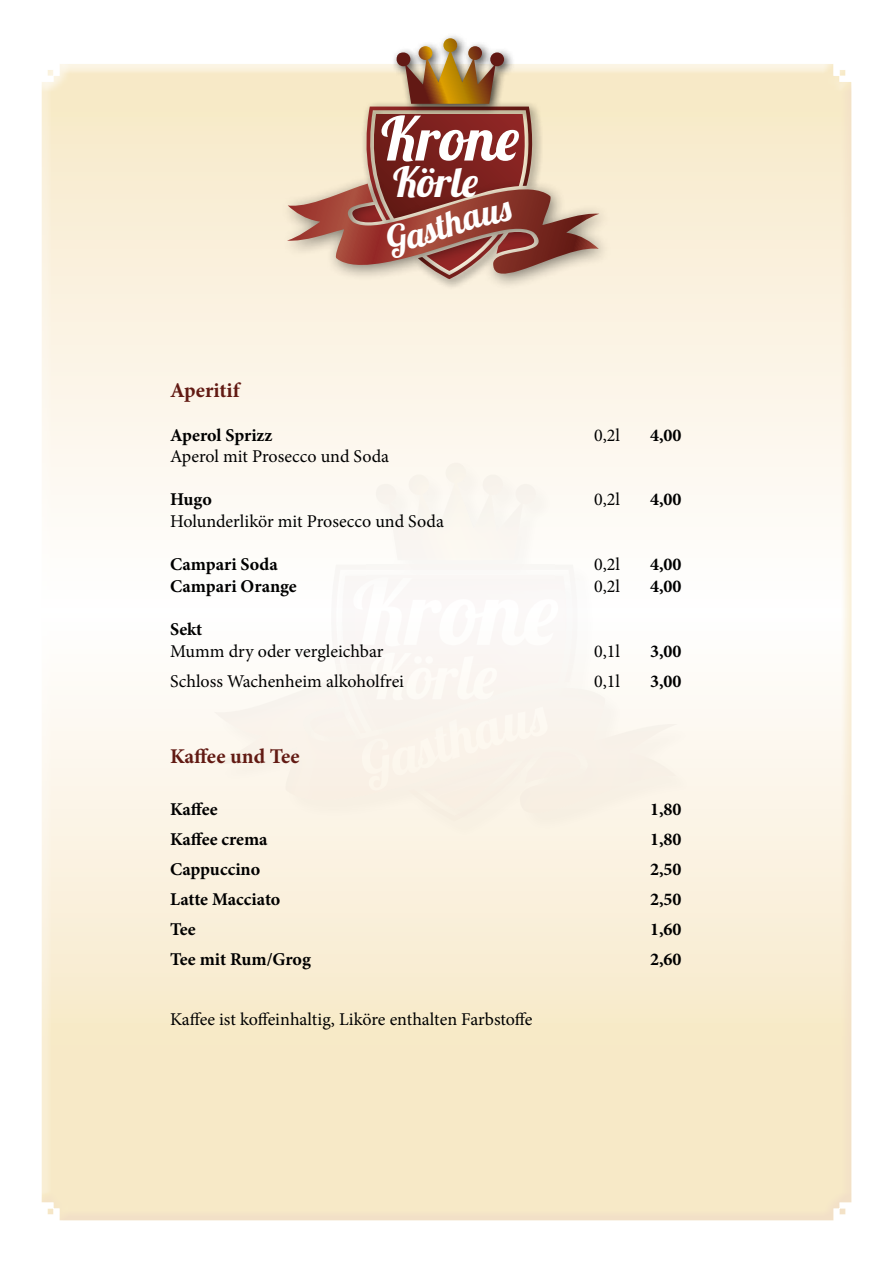
<style>
.page{position:relative;width:893px;height:1263px;background:#fff}
.page>*{position:absolute;margin:0;border:0;box-sizing:border-box;transform-origin:0 0}
.t1{font:60.3px "Lobster 1.4";color:#fff}
.t2{font:41.55px "Lobster 1.4";color:#fff}
.t3{font:700 21px "Minion Pro";letter-spacing:-.005em;color:#621a13}
.t4{font:18px "Minion Pro";color:#000}
.t5{font:700 18px "Minion Pro";color:#000}
</style>
<div class="page">
<div style="left:40px;top:58px;width:812px;height:1163px;background:#dd9f00;opacity:.75"></div>
<div style="left:192px;top:450px;width:515px;height:401px;background:#000;opacity:.75"></div>
<div style="left:279px;top:174px;width:334px;height:117px;background:#000;opacity:.5"></div>
<svg style="left:287px;top:38px;width:312px;height:241px;background:#c09684"></svg>
<h1 class="t1" style="left:381px;top:100px;width:139px">Krone</h1>
<h2 class="t2" style="left:393px;top:155px;width:86px">Körle</h2>
<p class="t3" style="left:170px;top:376px;width:71px">Aperitif</p>
<p class="t5" style="left:170px;top:422px;width:104px">Aperol Sprizz</p>
<p class="t4" style="left:594px;top:423px;width:27px">0,2l</p>
<p class="t5" style="left:650px;top:422px;width:33px">4,00</p>
<p class="t4" style="left:170px;top:444px;width:221px">Aperol mit Prosecco und Soda</p>
<p class="t5" style="left:170px;top:487px;width:43px">Hugo</p>
<p class="t4" style="left:594px;top:487px;width:27px">0,2l</p>
<p class="t5" style="left:650px;top:487px;width:33px">4,00</p>
<p class="t4" style="left:170px;top:509px;width:275px">Holunderlikör mit Prosecco und Soda</p>
<p class="t5" style="left:170px;top:552px;width:109px">Campari Soda</p>
<p class="t4" style="left:594px;top:552px;width:27px">0,2l</p>
<p class="t5" style="left:650px;top:552px;width:33px">4,00</p>
<p class="t5" style="left:170px;top:573px;width:128px">Campari Orange</p>
<p class="t4" style="left:594px;top:574px;width:27px">0,2l</p>
<p class="t5" style="left:650px;top:573px;width:33px">4,00</p>
<p class="t5" style="left:170px;top:616px;width:34px">Sekt</p>
<p class="t4" style="left:170px;top:639px;width:215px">Mumm dry oder vergleichbar</p>
<p class="t4" style="left:594px;top:639px;width:27px">0,1l</p>
<p class="t5" style="left:650px;top:638px;width:33px">3,00</p>
<p class="t4" style="left:170px;top:669px;width:236px">Schloss Wachenheim alkoholfrei</p>
<p class="t4" style="left:594px;top:669px;width:27px">0,1l</p>
<p class="t5" style="left:650px;top:668px;width:33px">3,00</p>
<p class="t3" style="left:170px;top:742px;width:131px">Kaffee und Tee</p>
<p class="t5" style="left:170px;top:796px;width:49px">Kaffee</p>
<p class="t5" style="left:650px;top:796px;width:33px">1,80</p>
<p class="t5" style="left:170px;top:826px;width:99px">Kaffee crema</p>
<p class="t5" style="left:650px;top:826px;width:33px">1,80</p>
<p class="t5" style="left:170px;top:856px;width:92px">Cappuccino</p>
<p class="t5" style="left:650px;top:856px;width:33px">2,50</p>
<p class="t5" style="left:170px;top:886px;width:112px">Latte Macciato</p>
<p class="t5" style="left:650px;top:886px;width:33px">2,50</p>
<p class="t5" style="left:170px;top:916px;width:27px">Tee</p>
<p class="t5" style="left:650px;top:916px;width:33px">1,60</p>
<p class="t5" style="left:170px;top:946px;width:142px">Tee mit Rum/Grog</p>
<p class="t5" style="left:650px;top:946px;width:33px">2,60</p>
<p class="t4" style="left:170px;top:1007px;width:364px">Kaffee ist koffeinhaltig, Liköre enthalten Farbstoffe</p>
</div>
